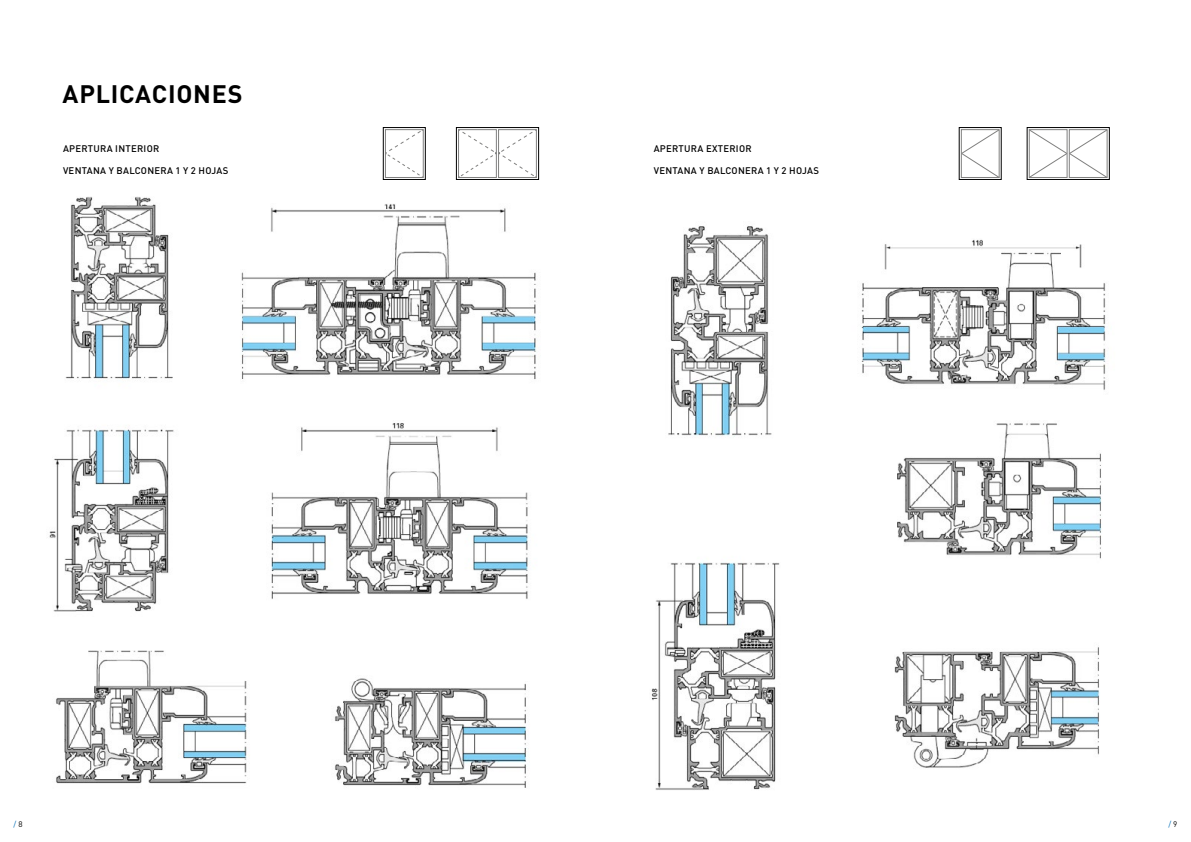
<style>
.page{position:relative;width:1191px;height:842px;background:#fff}
.page>*{position:absolute;margin:0;border:0;box-sizing:border-box;transform-origin:0 0}
.t1{font:700 25px "DIN Pro";letter-spacing:.03em;color:#000}
.t2{font:500 9.5px "DIN Pro";letter-spacing:.03em;color:#000}
.t3{font:8px "DIN Pro";color:#006eb7}
.s1{color:#000}
</style>
<div class="page">
<img style="left:49px;top:196px;width:125px;height:416px">
<svg style="left:385px;top:129px;width:39px;height:49px"></svg>
<div style="left:383px;top:127px;width:43px;height:53px;border:1px solid #000"></div>
<div style="left:456px;top:127px;width:83px;height:53px;border:1px solid #000"></div>
<svg style="left:458px;top:129px;width:79px;height:49px"></svg>
<svg style="left:963px;top:131px;width:34px;height:45px"></svg>
<div style="left:961px;top:129px;width:38px;height:49px;border:1px solid #80807f"></div>
<div style="left:958px;top:127px;width:43px;height:53px;border:1px solid #000"></div>
<div style="left:1026px;top:127px;width:83px;height:53px;border:1px solid #000"></div>
<svg style="left:1028px;top:129px;width:79px;height:49px"></svg>
<img style="left:241px;top:204px;width:297px;height:176px">
<img style="left:271px;top:423px;width:259px;height:176px">
<img style="left:56px;top:650px;width:194px;height:134px">
<img style="left:334px;top:678px;width:193px;height:110px">
<img style="left:668px;top:226px;width:104px;height:211px">
<img style="left:651px;top:562px;width:129px;height:228px">
<img style="left:861px;top:239px;width:245px;height:151px">
<img style="left:894px;top:647px;width:206px;height:121px">
<img style="left:897px;top:423px;width:205px;height:136px">
<h1 class="t1" style="left:63px;top:73px;width:181px">APLICACIONES</h1>
<p class="t2" style="left:63px;top:141px;width:98px">APERTURA INTERIOR</p>
<p class="t2" style="left:63px;top:163px;width:167px">VENTANA Y BALCONERA 1 Y 2 HOJAS</p>
<p class="t2" style="left:653px;top:141px;width:99px">APERTURA EXTERIOR</p>
<p class="t2" style="left:653px;top:163px;width:167px">VENTANA Y BALCONERA 1 Y 2 HOJAS</p>
<p class="t3" style="left:13px;top:818px;width:11px">/ <span class="s1">8</span></p>
<p class="t3" style="left:1168px;top:818px;width:11px">/ <span class="s1">9</span></p>
</div>
